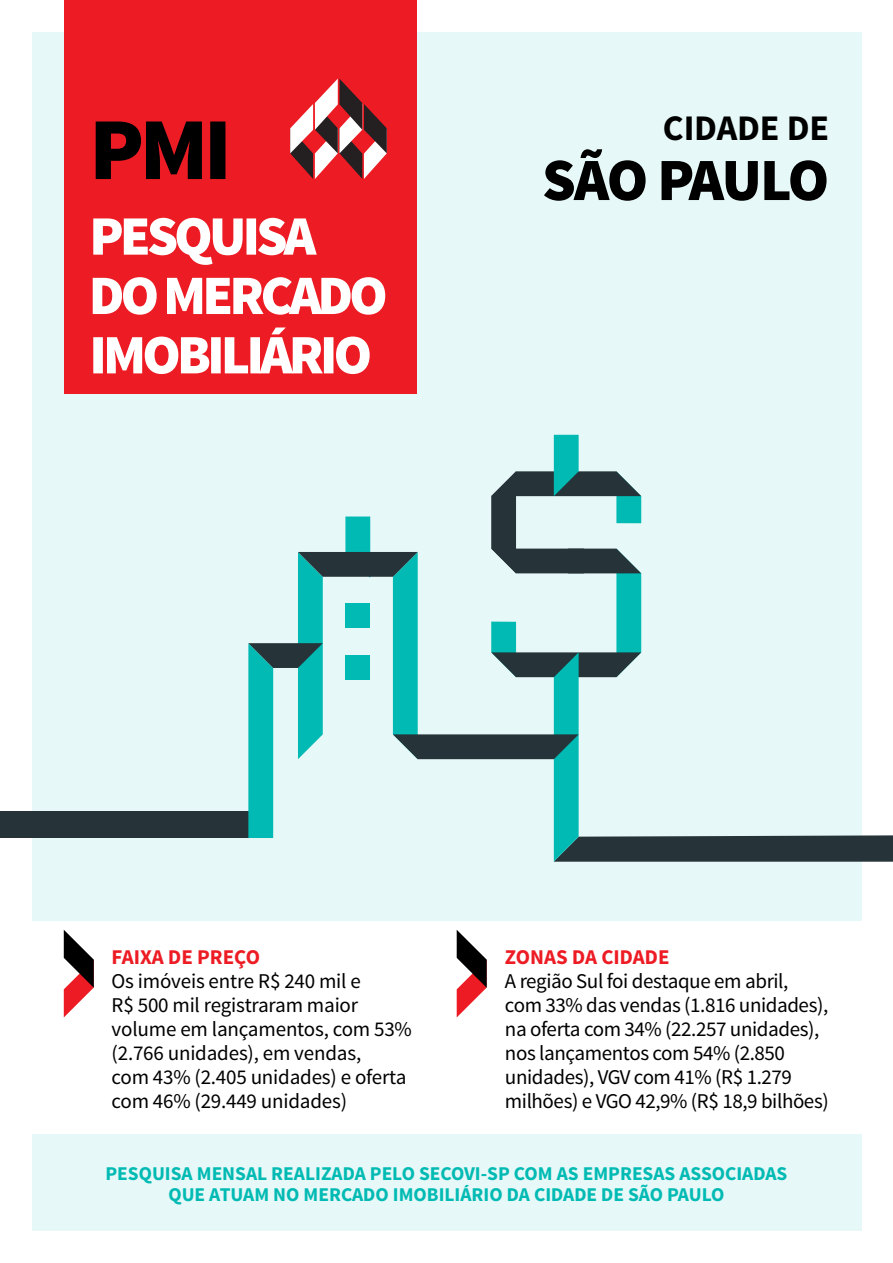
<style>
.page{position:relative;width:893px;height:1263px;background:#fff}
.page>*{position:absolute;margin:0;border:0;box-sizing:border-box;transform-origin:0 0}
.t1{font:900 60px "Source Sans Pro";letter-spacing:-.04em;color:#000}
.t2{font:700 36px "Source Sans Pro";color:#000}
.t3{font:21px/24px "Source Sans Pro";letter-spacing:-.02em;color:#000}
.t4{font:700 21px "Source Sans Pro";color:#ed1c24}
.t5{font:700 19.5px/21px "Source Sans Pro";color:#00bab3;text-align:center}
</style>
<div class="page">
<div style="left:32px;top:32px;width:829px;height:888px;background:#e6f8f7"></div>
<div style="left:32px;top:1135px;width:829px;height:96px;background:#e6f8f7"></div>
<svg style="left:457px;top:930px;width:30px;height:87px"></svg>
<svg style="left:64px;top:930px;width:30px;height:87px"></svg>
<div style="left:64px;top:0;width:353px;height:394px;background:#ed1c24"></div>
<svg style="left:290px;top:79px;width:97px;height:100px"></svg>
<svg style="left:93px;top:327px;width:277px;height:47px"></svg>
<svg style="left:93px;top:277px;width:292px;height:38px"></svg>
<svg style="left:93px;top:218px;width:224px;height:47px"></svg>
<svg style="left:96px;top:121px;width:129px;height:58px"></svg>
<div style="left:0;top:812px;width:273px;height:26px;background:#263338"></div>
<svg style="left:248px;top:435px;width:645px;height:427px"></svg>
<h2 class="t2" style="left:663px;top:105px;width:168px">CIDADE DE</h2>
<h1 class="t1" style="left:542px;top:141px;width:289px">SÃO PAULO</h1>
<p class="t4" style="left:112px;top:943px;width:150px">FAIXA DE PREÇO</p>
<p class="t3" style="left:112px;top:969px;width:302px">Os imóveis entre R$ 240 mil e<br>R$ 500 mil registraram maior volume em lançamentos, com 53% (2.766 unidades), em vendas,<br>com 43% (2.405 unidades) e oferta com 46% (29.449 unidades)</p>
<p class="t4" style="left:505px;top:943px;width:166px">ZONAS DA CIDADE</p>
<p class="t3" style="left:505px;top:969px;width:325px">A região Sul foi destaque em abril, com 33% das vendas (1.816 unidades), na oferta com 34% (22.257 unidades), nos lançamentos com 54% (2.850 unidades), VGV com 41% (R$ 1.279 milhões) e VGO 42,9% (R$ 18,9 bilhões)</p>
<p class="t5" style="left:105px;top:1163px;width:683px">PESQUISA MENSAL REALIZADA PELO SECOVI-SP COM AS EMPRESAS ASSOCIADAS<br>QUE ATUAM NO MERCADO IMOBILIÁRIO DA CIDADE DE SÃO PAULO</p>
</div>
